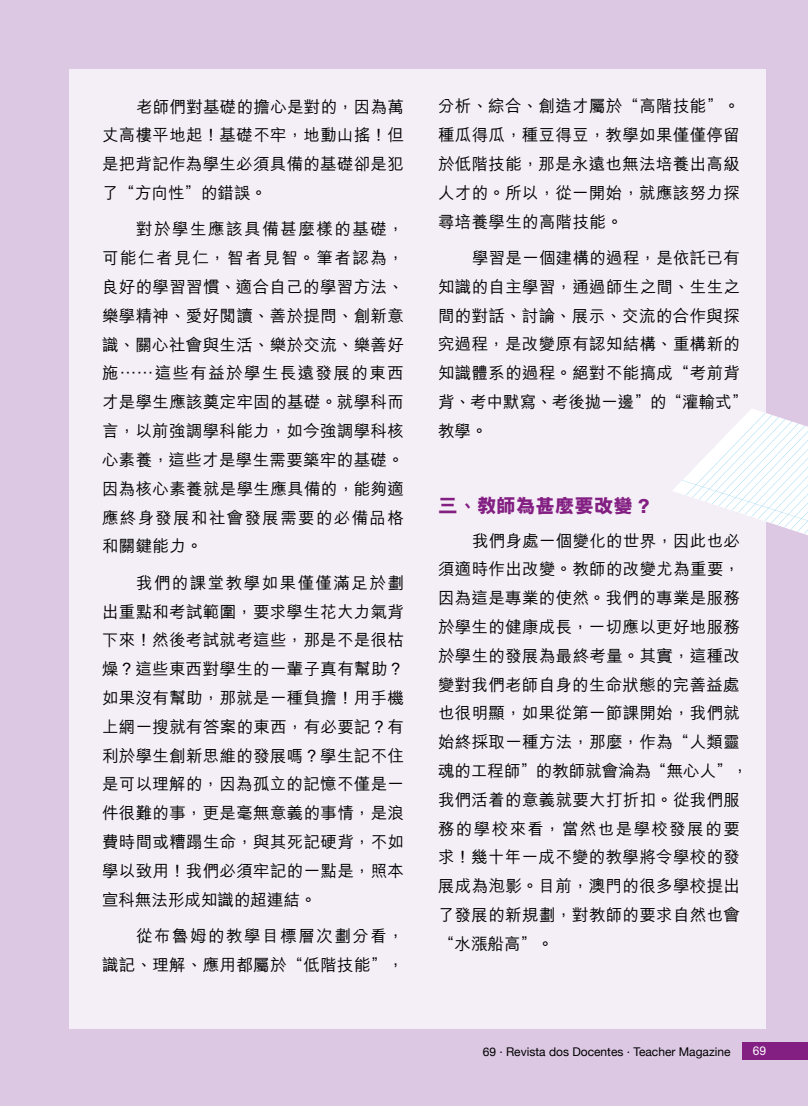
<style>
.page{position:relative;width:808px;height:1106px;background:#dcc8e3}
.page>*{position:absolute;margin:0;border:0;box-sizing:border-box;transform-origin:0 0}
.t1{font:800 19.5px "M Hei HK";color:#831f82}
.t2{font:500 16.5px/28.8px "M Hei HK";letter-spacing:.02em;color:#000;text-align:justify}
.t3{font:500 16.5px/28.8px "M Hei HK";letter-spacing:.095em;color:#000;text-align:right}
.t4{font:12px "Helvetica Neue";color:#000}
.t5{font:500 12px "M Hei HK";color:#fff}
</style>
<div class="page">
<div style="left:69px;top:69px;width:696px;height:959px;background:#f4eef6"></div>
<div style="left:742px;top:1042px;width:66px;height:17px;background:#831f82"></div>
<svg style="left:673px;top:408px;width:135px;height:127px"></svg>
<p class="t2" style="left:102px;top:91px;width:303px;text-indent:34px">老師們對基礎的擔心是對的，因為萬丈高樓平地起！基礎不牢，地動山搖！但是把背記作為學生必須具備的基礎卻是犯了“方向性”的錯誤。</p>
<p class="t2" style="left:102px;top:214px;width:303px;text-indent:34px">對於學生應該具備甚麼樣的基礎，可能仁者見仁，智者見智。筆者認為，良好的學習習慣、適合自己的學習方法、樂學精神、愛好閱讀、善於提問、創新意識、關心社會與生活、樂於交流、樂善好施⋯⋯ 這些有益於學生長遠發展的東西才是學生應該奠定牢固的基礎。就學科而言，以前強調學科能力，如今強調學科核心素養，這些才是學生需要築牢的基礎。因為核心素養就是學生應具備的，能夠適應終身發展和社會發展需要的必備品格和關鍵能力。</p>
<p class="t2" style="left:102px;top:567px;width:303px;text-indent:34px">我們的課堂教學如果僅僅滿足於劃出重點和考試範圍，要求學生花大力氣背下來！然後考試就考這些，那是不是很枯燥？這些東西對學生的一輩子真有幫助？如果沒有幫助，那就是一種負擔！用手機上網一搜就有答案的東西，有必要記？有利於學生創新思維的發展嗎？學生記不住是可以理解的，因為孤立的記憶不僅是一件很難的事，更是毫無意義的事情，是浪費時間或糟蹋生命，與其死記硬背，不如學以致用！我們必須牢記的一點是，照本宣科無法形成知識的超連結。</p>
<p class="t3" style="left:102px;top:920px;width:303px">從布魯姆的教學目標層次劃分看，<br>識記、理解、應用都屬於“低階技能”，</p>
<p class="t2" style="left:438px;top:91px;width:303px">分析、綜合、創造才屬於“高階技能”。種瓜得瓜，種豆得豆，教學如果僅僅停留於低階技能，那是永遠也無法培養出高級人才的。所以，從一開始，就應該努力探尋培養學生的高階技能。</p>
<p class="t2" style="left:438px;top:242px;width:312px;text-align:left;text-indent:34px">學習是一個建構的過程，是依託已有知識的自主學習，通過師生之間、生生之間的對話、討論、展示、交流的合作與探究過程，是改變原有認知結構、重構新的知識體系的過程。絕對不能搞成“考前背背、考中默寫、考後拋一邊”的“灌輸式”教學。</p>
<p class="t1" style="left:438px;top:492px;width:213px">三、教師為甚麼要改變 ?</p>
<p class="t2" style="left:438px;top:525px;width:312px;text-align:left;text-indent:34px">我們身處一個變化的世界，因此也必須適時作出改變。教師的改變尤為重要，因為這是專業的使然。我們的專業是服務於學生的健康成長，一切應以更好地服務於學生的發展為最終考量。其實，這種改變對我們老師自身的生命狀態的完善益處也很明顯，如果從第一節課開始，我們就始終採取一種方法，那麼，作為“人類靈魂的工程師”的教師就會淪為“無心人”，我們活着的意義就要大打折扣。從我們服務的學校來看，當然也是學校發展的要求！幾十年一成不變的教學將令學校的發展成為泡影。目前，澳門的很多學校提出了發展的新規劃，對教師的要求自然也會“水漲船高”。</p>
<p class="t4" style="left:483px;top:1042px;width:249px">69 · Revista dos Docentes · Teacher Magazine</p>
<p class="t5" style="left:753px;top:1041px;width:15px">69</p>
</div>
